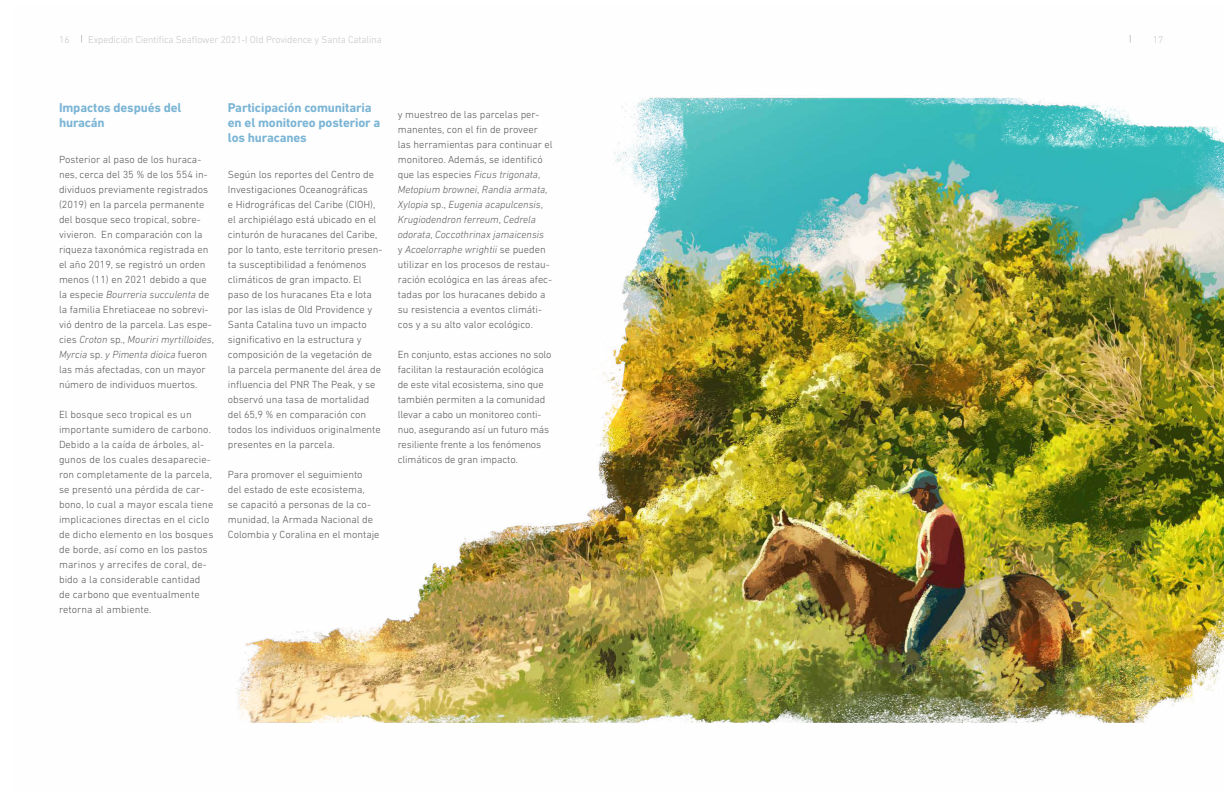
<style>
.page{position:relative;width:1224px;height:792px;background:#fff}
.page>*{position:absolute;margin:0;border:0;box-sizing:border-box;transform-origin:0 0}
.t1{font:700 13px/15px "DIN Next LT Pro";letter-spacing:-.01em;color:#7bb5d5}
.t2{font:300 10.5px/15px "DIN Next LT Pro";color:#575756}
.t3{font:300 10px "DIN Next LT Pro";letter-spacing:-.01em;color:#c6c6c6}
.s1{font-style:italic}
</style>
<div class="page">
<img style="left:236px;top:35px;width:988px;height:688px">
<p class="t3" style="left:59px;top:33px;width:12px">16</p>
<p class="t3" style="left:88px;top:33px;width:295px">Expedición Científica Seaflower 2021-I Old Providence y Santa Catalina</p>
<p class="t3" style="left:1153px;top:33px;width:12px">17</p>
<p class="t1" style="left:59px;top:100px;width:124px">Impactos después del huracán</p>
<p class="t1" style="left:228px;top:100px;width:154px">Participación comunitaria en el monitoreo posterior a los huracanes</p>
<p class="t2" style="left:228px;top:166px;width:156px">Según los reportes del Centro de<br>Investigaciones Oceanográficas<br>e Hidrográficas del Caribe (CIOH), el archipiélago está ubicado en el cinturón de huracanes del Caribe, por lo tanto, este territorio presen&shy;ta susceptibilidad a fenómenos climáticos de gran impacto. El paso de los huracanes Eta e Iota por las islas de Old Providence y<br>Santa Catalina tuvo un impacto significativo en la estructura y composición de la vegetación de la parcela permanente del área de influencia del PNR The Peak, y se observó una tasa de mortalidad del 65,9 % en comparación con todos los individuos originalmente presentes en la parcela.</p>
<p class="t2" style="left:228px;top:466px;width:153px">Para promover el seguimiento<br>del estado de este ecosistema,<br>se capacitó a personas de la co&shy;munidad, la Armada Nacional de<br>Colombia y Coralina en el montaje</p>
<p class="t2" style="left:59px;top:151px;width:156px">Posterior al paso de los huraca&shy;nes, cerca del 35 % de los 554 in&shy;dividuos previamente registrados (2019) en la parcela permanente del bosque seco tropical, sobre&shy;vivieron. En comparación con la riqueza taxonómica registrada en el año 2019, se registró un orden menos (11) en 2021 debido a que la especie <span class="s1">Bourreria succulenta</span> de la familia Ehretiaceae no sobrevi&shy;vió dentro de la parcela. Las espe&shy;cies <span class="s1">Croton</span> sp., <span class="s1">Mouriri myrtilloides</span>, <span class="s1">Myrcia</span> sp. <span class="s1">y Pimenta dioica</span> fueron las más afectadas, con un mayor número de individuos muertos.</p>
<p class="t2" style="left:59px;top:406px;width:156px">El bosque seco tropical es un importante sumidero de carbono.<br>Debido a la caída de árboles, al&shy;gunos de los cuales desaparecie&shy;ron completamente de la parcela, se presentó una pérdida de car&shy;bono, lo cual a mayor escala tiene implicaciones directas en el ciclo de dicho elemento en los bosques de borde, así como en los pastos marinos y arrecifes de coral, de&shy;bido a la considerable cantidad de carbono que eventualmente retorna al ambiente.</p>
<p class="t2" style="left:398px;top:106px;width:156px">y muestreo de las parcelas per&shy;manentes, con el fin de proveer las herramientas para continuar el monitoreo. Además, se identificó que las especies <span class="s1">Ficus trigonata</span>, <span class="s1">Metopium brownei</span>, <span class="s1">Randia armata</span>, <span class="s1">Xylopia</span> sp., <span class="s1">Eugenia acapulcensis</span>, <span class="s1">Krugiodendron ferreum</span>, <span class="s1">Cedrela odorata</span>, <span class="s1">Coccothrinax jamaicensis<br></span>y <span class="s1">Acoelorraphe wrightii</span> se pueden utilizar en los procesos de restau&shy;ración ecológica en las áreas afec&shy;tadas por los huracanes debido a su resistencia a eventos climáti&shy;cos y a su alto valor ecológico.</p>
<p class="t2" style="left:398px;top:346px;width:155px">En conjunto, estas acciones no solo facilitan la restauración ecológica de este vital ecosistema, sino que también permiten a la comunidad llevar a cabo un monitoreo conti&shy;nuo, asegurando así un futuro más resiliente frente a los fenómenos climáticos de gran impacto.</p>
</div>
